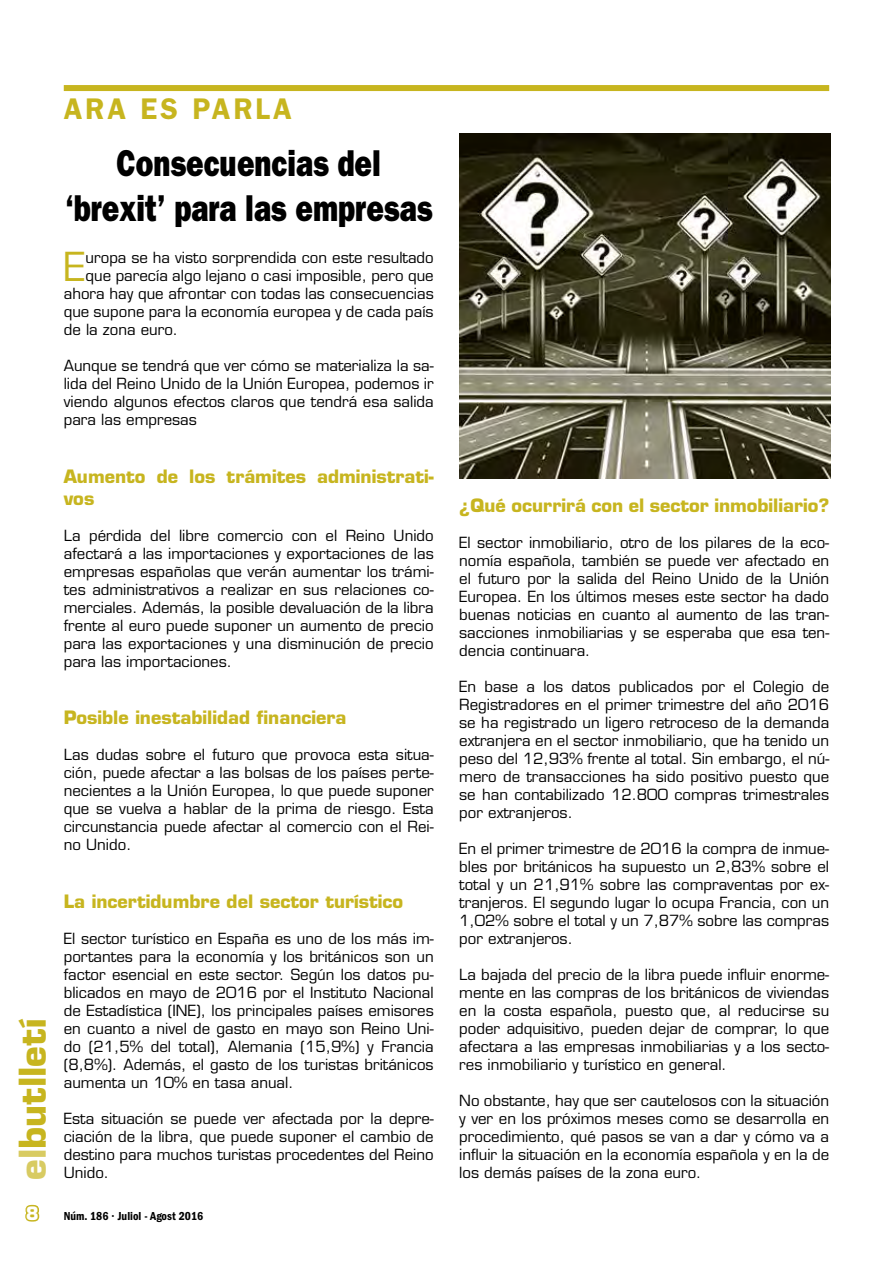
<style>
.page{position:relative;width:893px;height:1263px;background:#fff}
.page>*{position:absolute;margin:0;border:0;box-sizing:border-box;transform-origin:0 0}
.t1{font:39px "Eurostile";color:#c7b51f}
.t2{font:800 37.5px/45px "Franklin Gothic";color:#000;text-align:center;scale:.78 1}
.t3{font:700 36px "Eurostile";color:#c7b51f}
.t4{font:600 30px "Franklin Gothic";letter-spacing:.1em;color:#c7b51f}
.t5{font:700 18px/21.6px "Eurostile";color:#c7b51f}
.t6{font:700 18px "Eurostile";color:#fff}
.t7{font:15px/18px "Eurostile";color:#000;text-align:justify}
.t8{font:600 condensed 12px "Franklin Gothic";color:#000}
.s1{color:#d8cb62}
.s2{font-weight:400;font-size:18px;color:#fff}
</style>
<div class="page">
<svg style="left:25px;top:1204px;width:15px;height:18px"></svg>
<div style="left:64px;top:85px;width:765px;height:6px;background:#c7b51f"></div>
<img style="left:459px;top:134px;width:371px;height:344px">
<h3 class="t4" style="left:64px;top:91px;width:229px">ARA ES PARLA</h3>
<h2 class="t2" style="left:65px;top:141px;width:473px">Consecuencias del ‘brexit’ para las empresas</h2>
<h1 class="t1" style="left:64px;top:244px;width:23px">E</h1>
<p class="t7" style="left:86px;top:249px;width:350px">uropa se ha visto sorprendida con este resultado</p>
<p class="t7" style="left:86px;top:267px;width:350px">que parecía algo lejano o casi imposible, pero que</p>
<p class="t7" style="left:64px;top:285px;width:371px">ahora hay que afrontar con todas las consecuencias</p>
<p class="t7" style="left:64px;top:303px;width:371px">que supone para la economía europea y de cada país</p>
<p class="t7" style="left:64px;top:321px;width:116px">de la zona euro.</p>
<p class="t7" style="left:64px;top:357px;width:371px">Aunque se tendrá que ver cómo se materializa la sa&shy;lida del Reino Unido de la Unión Europea, podemos ir viendo algunos efectos claros que tendrá esa salida para las empresas</p>
<p class="t5" style="left:64px;top:466px;width:371px">Aumento de los trámites administrati&shy;vos</p>
<p class="t7" style="left:64px;top:526px;width:371px">La pérdida del libre comercio con el Reino Unido afectará a las importaciones y exportaciones de las empresas españolas que verán aumentar los trámi&shy;tes administrativos a realizar en sus relaciones co&shy;merciales. Además, la posible devaluación de la libra frente al euro puede suponer un aumento de precio para las exportaciones y una disminución de precio para las importaciones.</p>
<p class="t5" style="left:64px;top:707px;width:284px">Posible inestabilidad financiera</p>
<p class="t7" style="left:64px;top:746px;width:371px">Las dudas sobre el futuro que provoca esta situa&shy;ción, puede afectar a las bolsas de los países perte&shy;necientes a la Unión Europea, lo que puede suponer que se vuelva a hablar de la prima de riesgo. Esta circunstancia puede afectar al comercio con el Rei&shy;no Unido.</p>
<p class="t5" style="left:64px;top:890px;width:341px">La incertidumbre del sector turístico</p>
<p class="t7" style="left:64px;top:929px;width:371px">El sector turístico en España es uno de los más im&shy;portantes para la economía y los británicos son un factor esencial en este sector. Según los datos pu&shy;blicados en mayo de 2016 por el Instituto Nacional de Estadística (INE), los principales países emisores en cuanto a nivel de gasto en mayo son Reino Uni&shy;do (21,5% del total), Alemania (15,9%) y Francia (8,8%). Además, el gasto de los turistas británicos aumenta un 10% en tasa anual.</p>
<p class="t7" style="left:64px;top:1109px;width:371px">Esta situación se puede ver afectada por la depre&shy;ciación de la libra, que puede suponer el cambio de destino para muchos turistas procedentes del Reino Unido.</p>
<h3 class="t3" style="left:10px;top:1180px;width:162px;rotate:-90deg"><span class="s1">el</span>butlletí</h3>
<p class="t6" style="left:26px;top:1202px;width:14px">8</p>
<p class="t8" style="left:41px;top:1209px;width:164px"><span class="s2">8</span> Núm. 186 · Juliol - Agost 2016</p>
<p class="t5" style="left:459px;top:494px;width:371px">¿Qué ocurrirá con el sector inmobiliario?</p>
<p class="t7" style="left:459px;top:533px;width:371px">El sector inmobiliario, otro de los pilares de la eco&shy;nomía española, también se puede ver afectado en el futuro por la salida del Reino Unido de la Unión Europea. En los últimos meses este sector ha dado buenas noticias en cuanto al aumento de las tran&shy;sacciones inmobiliarias y se esperaba que esa ten&shy;dencia continuara.</p>
<p class="t7" style="left:459px;top:677px;width:371px">En base a los datos publicados por el Colegio de Registradores en el primer trimestre del año 2016 se ha registrado un ligero retroceso de la demanda extranjera en el sector inmobiliario, que ha tenido un peso del 12,93% frente al total. Sin embargo, el nú&shy;mero de transacciones ha sido positivo puesto que se han contabilizado 12.800 compras trimestrales por extranjeros.</p>
<p class="t7" style="left:459px;top:839px;width:371px">En el primer trimestre de 2016 la compra de inmue&shy;bles por británicos ha supuesto un 2,83% sobre el total y un 21,91% sobre las compraventas por ex&shy;tranjeros. El segundo lugar lo ocupa Francia, con un 1,02% sobre el total y un 7,87% sobre las compras por extranjeros.</p>
<p class="t7" style="left:459px;top:965px;width:371px">La bajada del precio de la libra puede influir enorme&shy;mente en las compras de los británicos de viviendas en la costa española, puesto que, al reducirse su poder adquisitivo, pueden dejar de comprar, lo que afectara a las empresas inmobiliarias y a los secto&shy;res inmobiliario y turístico en general.</p>
<p class="t7" style="left:459px;top:1091px;width:371px">No obstante, hay que ser cautelosos con la situación y ver en los próximos meses como se desarrolla en procedimiento, qué pasos se van a dar y cómo va a influir la situación en la economía española y en la de los demás países de la zona euro.</p>
</div>
